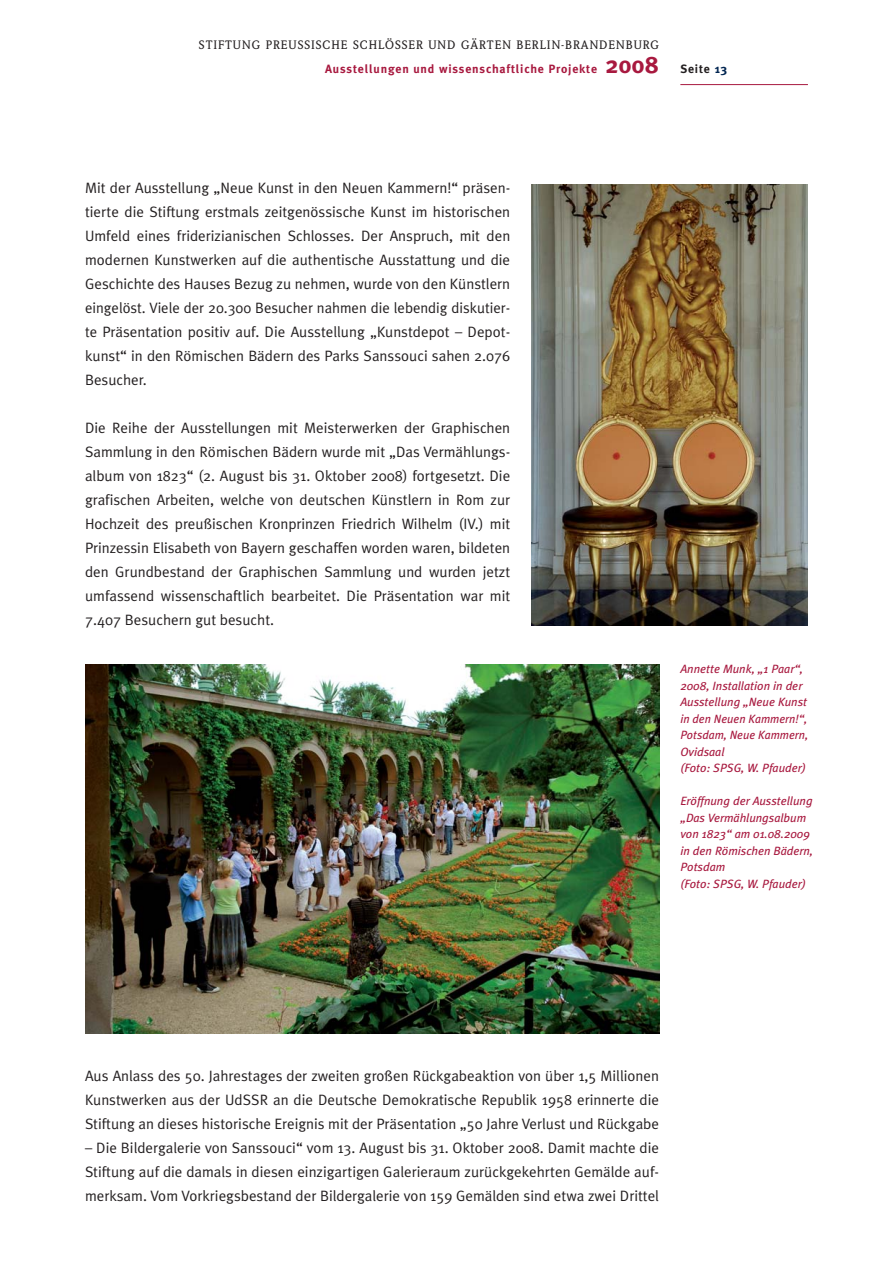
<style>
.page{position:relative;width:893px;height:1263px;background:#fff}
.page>*{position:absolute;margin:0;border:0;box-sizing:border-box;transform-origin:0 0}
.t1{font:15px/24px "Meta Plus Normal";color:#231f20;text-align:justify}
.t2{font:italic 12px/16.5px "Meta Plus";color:#a8193f}
.t3{font:500 12px "Weidemann";letter-spacing:.08em;color:#231f20}
.t4{font:700 12px "Meta Plus";letter-spacing:.065em;color:#a8193f}
.t5{font:700 12px "Meta Plus";letter-spacing:.065em;color:#231f20}
.s1{font-size:24px}
.s2{font-family:"Meta";color:#002551}
</style>
<div class="page">
<hr style="left:680px;top:84px;width:128px;height:1px;background:#a8193f">
<img style="left:85px;top:664px;width:574px;height:369px">
<img style="left:531px;top:184px;width:277px;height:441px">
<p class="t3" style="left:199px;top:41px;width:462px">STIFTUNG PREUSSISCHE SCHLÖSSER UND GÄRTEN BERLIN-BRANDENBURG</p>
<p class="t4" style="left:325px;top:65px;width:335px">Ausstellungen und wissenschaftliche Projekte <span class="s1">2008</span></p>
<p class="t5" style="left:680px;top:65px;width:48px">Seite <span class="s2">13</span></p>
<p class="t1" style="left:85px;top:178px;width:427px">Mit der Ausstellung „Neue Kunst in den Neuen Kammern!“ präsen&shy;tierte die Stiftung erstmals zeitgenössische Kunst im historischen Umfeld eines friderizianischen Schlosses. Der Anspruch, mit den modernen Kunstwerken auf die authentische Ausstattung und die Geschichte des Hauses Bezug zu nehmen, wurde von den Künstlern eingelöst. Viele der 20.300 Besucher nahmen die lebendig diskutier&shy;te Präsentation positiv auf. Die Ausstellung „Kunstdepot – Depot&shy;kunst“ in den Römischen Bädern des Parks Sanssouci sahen 2.076<br>Besucher.</p>
<p class="t1" style="left:85px;top:418px;width:427px">Die Reihe der Ausstellungen mit Meisterwerken der Graphischen Sammlung in den Römischen Bädern wurde mit „Das Vermählungs&shy;album von 1823“ (2. August bis 31. Oktober 2008) fortgesetzt. Die grafischen Arbeiten, welche von deutschen Künstlern in Rom zur Hochzeit des preußischen Kronprinzen Friedrich Wilhelm (IV.) mit Prinzessin Elisabeth von Bayern geschaffen worden waren, bildeten den Grundbestand der Graphischen Sammlung und wurden jetzt umfassend wissenschaftlich bearbeitet. Die Präsentation war mit 7.407 Besuchern gut besucht.</p>
<p class="t2" style="left:680px;top:662px;width:129px">Annette Munk, „1 Paar“,<br>2008, Installation in der<br>Ausstellung „Neue Kunst in den Neuen Kammern!“,<br>Potsdam, Neue Kammern,<br>Ovidsaal<br>(Foto: SPSG, W. Pfauder)</p>
<p class="t2" style="left:680px;top:794px;width:134px">Eröffnung der Ausstellung „Das Vermählungsalbum von 1823“ am 01.08.2009 in den Römischen Bädern,<br>Potsdam<br>(Foto: SPSG, W. Pfauder)</p>
<p class="t1" style="left:85px;top:1066px;width:576px">Aus Anlass des 50. Jahrestages der zweiten großen Rückgabeaktion von über 1,5 Millionen Kunstwerken aus der UdSSR an die Deutsche Demokratische Republik 1958 erinnerte die Stiftung an dieses historische Ereignis mit der Präsentation „50 Jahre Verlust und Rückgabe</p>
<p class="t1" style="left:85px;top:1138px;width:576px">– Die Bildergalerie von Sanssouci“ vom 13. August bis 31. Oktober 2008. Damit machte die Stiftung auf die damals in diesen einzigartigen Galerieraum zurückgekehrten Gemälde auf&shy;merksam. Vom Vorkriegsbestand der Bildergalerie von 159 Gemälden sind etwa zwei Drittel</p>
</div>
